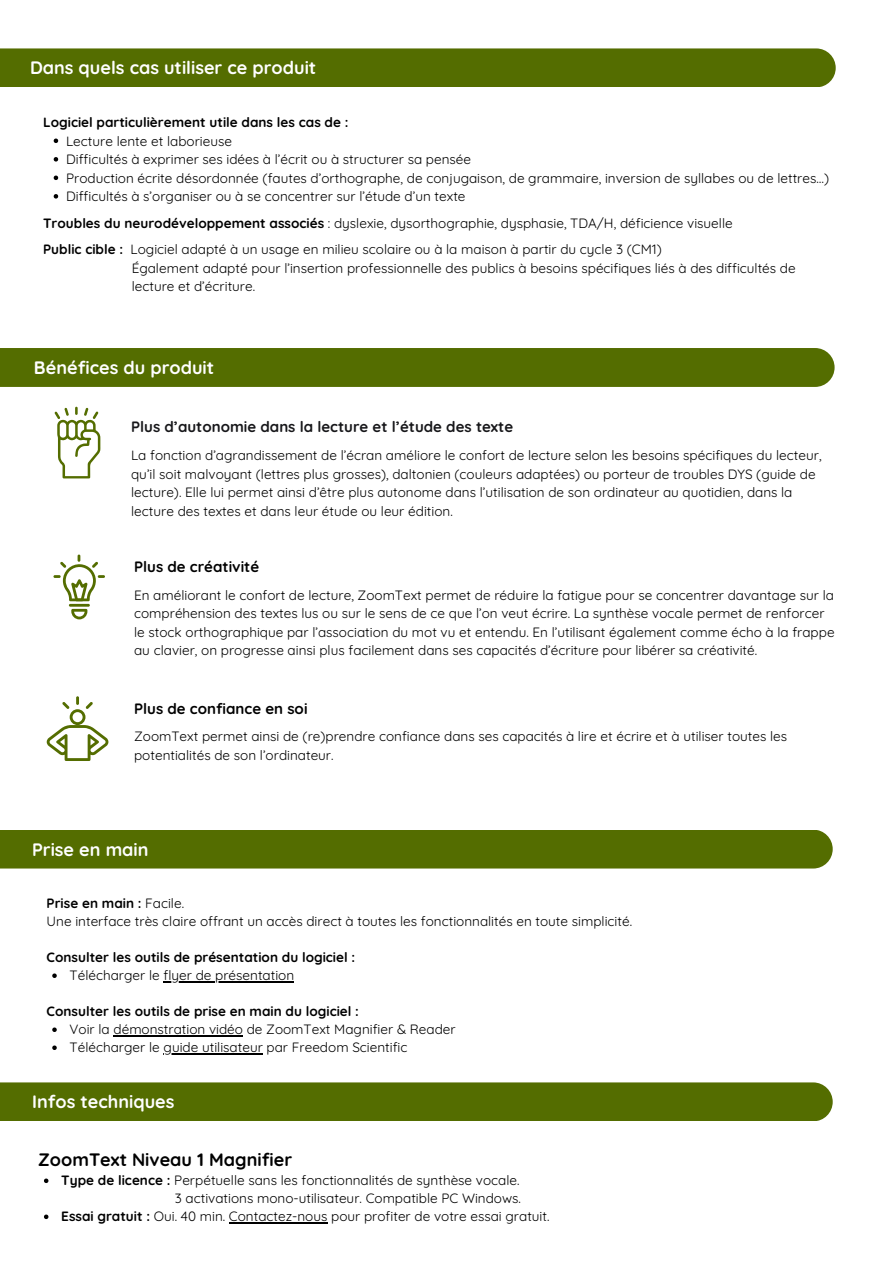
<style>
.page{position:relative;width:894px;height:1264px;background:#fff}
.page>*{position:absolute;margin:0;border:0;box-sizing:border-box;transform-origin:0 0}
.t1{font:700 18px "Quicksand";color:#fff}
.t2{font:700 18px "Quicksand";color:#000}
.t3{font:700 15px "Quicksand";color:#17171a}
.t4{font:700 15px "Quicksand";color:#000}
.t5{font:13.5px/18.5px "Quicksand";color:#000}
.t6{font:700 13.5px "Quicksand";color:#000}
.s1{font-weight:700}
.s2{font-weight:400}
</style>
<div class="page">
<div style="left:0;top:48px;width:835px;height:39px;background:#546d00"></div>
<svg style="left:54px;top:138px;width:4px;height:5px"></svg>
<svg style="left:54px;top:157px;width:4px;height:4px"></svg>
<svg style="left:54px;top:175px;width:4px;height:5px"></svg>
<svg style="left:54px;top:194px;width:4px;height:4px"></svg>
<svg style="left:54px;top:407px;width:46px;height:71px"></svg>
<div style="left:0;top:348px;width:834px;height:39px;background:#546d00"></div>
<hr style="left:69px;top:604px;width:21px;height:2px;background:#546d00">
<svg style="left:71px;top:609px;width:16px;height:10px"></svg>
<svg style="left:53px;top:554px;width:52px;height:47px"></svg>
<svg style="left:47px;top:696px;width:61px;height:65px"></svg>
<div style="left:0;top:830px;width:832px;height:38px;background:#546d00"></div>
<svg style="left:52px;top:973px;width:5px;height:4px"></svg>
<hr style="left:163px;top:981px;width:131px;height:1px;background:#000">
<svg style="left:52px;top:1027px;width:5px;height:4px"></svg>
<hr style="left:113px;top:1035px;width:130px;height:1px;background:#000">
<svg style="left:52px;top:1045px;width:5px;height:4px"></svg>
<hr style="left:163px;top:1053px;width:100px;height:1px;background:#000">
<div style="left:0;top:1082px;width:832px;height:39px;background:#546d00"></div>
<svg style="left:44px;top:1178px;width:4px;height:4px"></svg>
<svg style="left:44px;top:1214px;width:4px;height:4px"></svg>
<hr style="left:229px;top:1222px;width:98px;height:1px;background:#000">
<h1 class="t1" style="left:30px;top:56px;width:288px">Dans quels cas utiliser ce produit</h1>
<h3 class="t6" style="left:43px;top:113px;width:307px">Logiciel particulièrement utile dans les cas de :</h3>
<p class="t5" style="left:66px;top:131px;width:167px">Lecture lente et laborieuse</p>
<p class="t5" style="left:66px;top:150px;width:406px">Difficultés à exprimer ses idées à l’écrit ou à structurer sa pensée</p>
<p class="t5" style="left:66px;top:168px;width:764px">Production écrite désordonnée (fautes d’orthographe, de conjugaison, de grammaire, inversion de syllabes ou de lettres…)</p>
<p class="t5" style="left:66px;top:187px;width:401px">Difficultés à s’organiser ou à se concentrer sur l’étude d’un texte</p>
<p class="t5" style="left:43px;top:213px;width:691px"><span class="s1">Troubles du neurodéveloppement associés</span> : dyslexie, dysorthographie, dysphasie, TDA/H, déficience visuelle</p>
<p class="t5" style="left:43px;top:240px;width:620px"><span class="s1">Public cible :</span> Logiciel adapté à un usage en milieu scolaire ou à la maison à partir du cycle 3 (CM1)</p>
<p class="t5" style="left:132px;top:258px;width:665px">Également adapté pour l’insertion professionnelle des publics à besoins spécifiques liés à des difficultés de</p>
<p class="t5" style="left:132px;top:277px;width:125px">lecture et d’écriture.</p>
<p class="t1" style="left:34px;top:356px;width:182px">Bénéfices du produit</p>
<h1 class="t3" style="left:131px;top:417px;width:383px">Plus d’autonomie dans la lecture et l’étude des texte</h1>
<h2 class="t5" style="left:131px;top:446px;width:691px">La fonction d’agrandissement de l’écran améliore le confort de lecture selon les besoins spécifiques du lecteur, qu’il soit malvoyant (lettres plus grosses), daltonien (couleurs adaptées) ou porteur de troubles DYS (guide de lecture). Elle lui permet ainsi d’être plus autonome dans l’utilisation de son ordinateur au quotidien, dans la lecture des textes et dans leur étude ou leur édition.</h2>
<p class="t4" style="left:134px;top:557px;width:126px">Plus de créativité</p>
<p class="t5" style="left:134px;top:585px;width:701px">En améliorant le confort de lecture, ZoomText permet de réduire la fatigue pour se concentrer davantage sur la compréhension des textes lus ou sur le sens de ce que l’on veut écrire. La synthèse vocale permet de renforcer le stock orthographique par l’association du mot vu et entendu. En l’utilisant également comme écho à la frappe au clavier, on progresse ainsi plus facilement dans ses capacités d’écriture pour libérer sa créativité.</p>
<h2 class="t4" style="left:134px;top:698px;width:175px">Plus de confiance en soi</h2>
<p class="t5" style="left:134px;top:727px;width:654px">ZoomText permet ainsi de (re)prendre confiance dans ses capacités à lire et écrire et à utiliser toutes les potentialités de son l’ordinateur.</p>
<p class="t1" style="left:32px;top:837px;width:118px">Prise en main</p>
<h2 class="t6" style="left:47px;top:894px;width:139px">Prise en main : <span class="s2">Facile.</span></h2>
<p class="t5" style="left:47px;top:911px;width:587px">Une interface très claire offrant un accès direct à toutes les fonctionnalités en toute simplicité.</p>
<h1 class="t6" style="left:47px;top:948px;width:310px">Consulter les outils de présentation du logiciel :</h1>
<p class="t5" style="left:70px;top:965px;width:226px">Télécharger le flyer de présentation</p>
<p class="t6" style="left:47px;top:1002px;width:314px">Consulter les outils de prise en main du logiciel :</p>
<h3 class="t5" style="left:70px;top:1019px;width:387px">Voir la démonstration vidéo de ZoomText Magnifier &amp; Reader</h3>
<p class="t5" style="left:70px;top:1037px;width:339px">Télécharger le guide utilisateur par Freedom Scientific</p>
<p class="t1" style="left:32px;top:1090px;width:144px">Infos techniques</p>
<h1 class="t2" style="left:38px;top:1148px;width:255px">ZoomText Niveau 1 Magnifier</h1>
<h1 class="t5" style="left:61px;top:1170px;width:459px"><span class="s1">Type de licence :</span> Perpétuelle sans les fonctionnalités de synthèse vocale.</h1>
<p class="t5" style="left:175px;top:1188px;width:347px">3 activations mono-utilisateur. Compatible PC Windows.</p>
<p class="t5" style="left:61px;top:1206px;width:489px"><span class="s1">Essai gratuit :</span> Oui. 40 min. Contactez-nous pour profiter de votre essai gratuit.</p>
</div>
